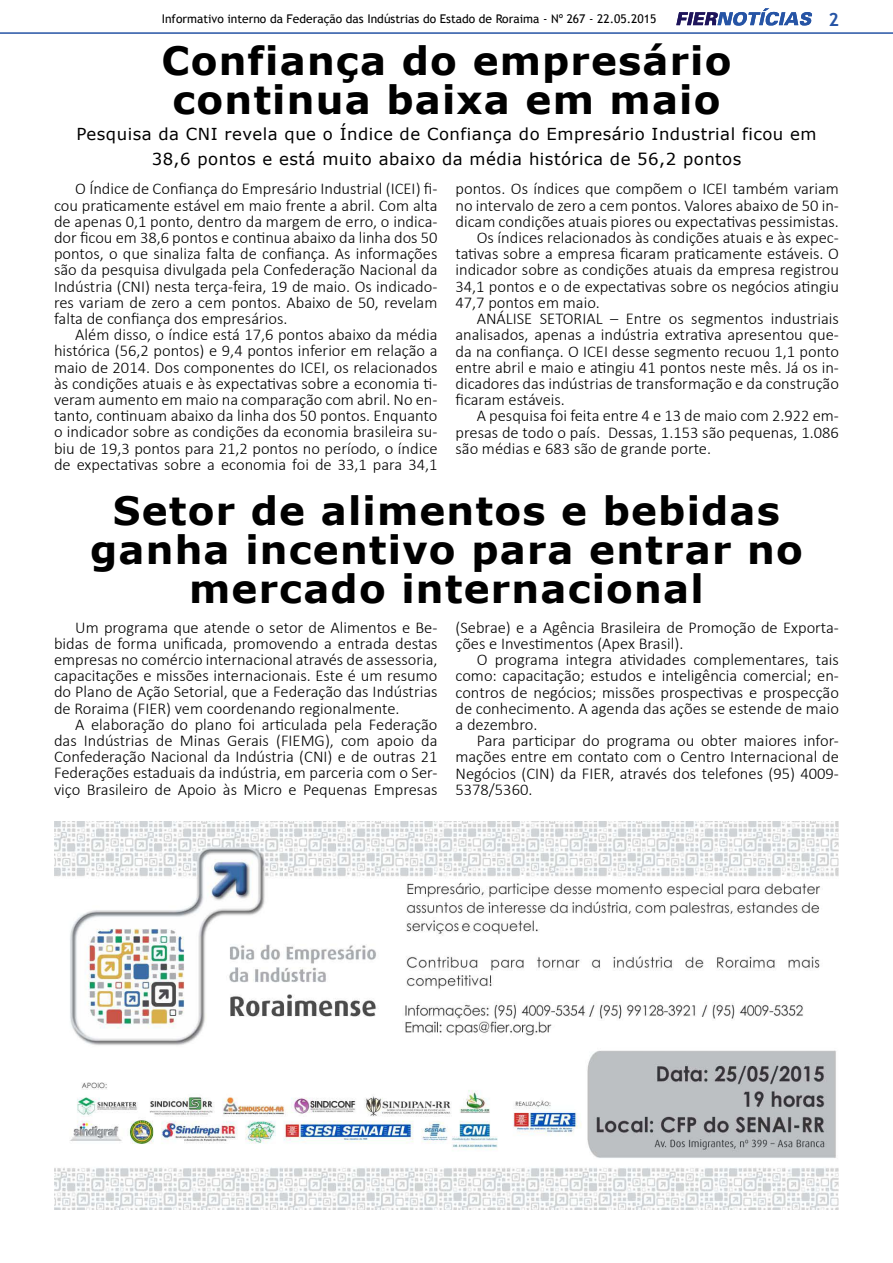
<style>
.page{position:relative;width:893px;height:1263px;background:#fff}
.page>*{position:absolute;margin:0;border:0;box-sizing:border-box;transform-origin:0 0}
.t1{font:700 39px/39px "Verdana";letter-spacing:.03em;color:#000}
.t2{font:700 18px "Trebuchet MS";color:#2654a5}
.t3{font:300 16.5px/16.2px "Calibri";color:#000;text-align:justify}
.t4{font:16.5px/25.5px "Verdana";letter-spacing:.03em;color:#000;text-align:center}
.t5{font:12px "Trebuchet MS";color:#000}
</style>
<div class="page">
<svg style="left:676px;top:8px;width:136px;height:18px"></svg>
<hr style="left:0;top:32px;width:893px;height:2px;background:#2654a5">
<img style="left:54px;top:821px;width:785px;height:388px">
<p class="t5" style="left:162px;top:11px;width:496px">Informativo interno da Federação das Indústrias do Estado de Roraima - Nº 267 - 22.05.2015</p>
<p class="t2" style="left:828px;top:8px;width:12px">2</p>
<h1 class="t1" style="left:161px;top:41px;width:572px">Confiança do empresário continua baixa em maio</h1>
<p class="t4" style="left:76px;top:121px;width:742px">Pesquisa da CNI revela que o Índice de Confiança do Empresário Industrial ficou em<br>38,6 pontos e está muito abaixo da média histórica de 56,2 pontos</p>
<p class="t3" style="left:54px;top:181px;width:385px;text-indent:21px">O Índice de Confiança do Empresário Industrial (ICEI) fi&shy;cou praticamente estável em maio frente a abril. Com alta de apenas 0,1 ponto, dentro da margem de erro, o indica&shy;dor ficou em 38,6 pontos e continua abaixo da linha dos 50 pontos, o que sinaliza falta de confiança. As informações são da pesquisa divulgada pela Confederação Nacional da Indústria (CNI) nesta terça-feira, 19 de maio. Os indicado&shy;res variam de zero a cem pontos. Abaixo de 50, revelam falta de confiança dos empresários.</p>
<p class="t3" style="left:54px;top:326px;width:385px;text-indent:21px">Além disso, o índice está 17,6 pontos abaixo da média histórica (56,2 pontos) e 9,4 pontos inferior em relação a maio de 2014. Dos componentes do ICEI, os relacionados às condições atuais e às expectativas sobre a economia ti&shy;veram aumento em maio na comparação com abril. No en&shy;tanto, continuam abaixo da linha dos 50 pontos. Enquanto o indicador sobre as condições da economia brasileira su&shy;biu de 19,3 pontos para 21,2 pontos no período, o índice de expectativas sobre a economia foi de 33,1 para 34,1</p>
<p class="t3" style="left:455px;top:181px;width:385px">pontos. Os índices que compõem o ICEI também variam</p>
<p class="t3" style="left:455px;top:197px;width:385px">no intervalo de zero a cem pontos. Valores abaixo de 50 in-</p>
<p class="t3" style="left:455px;top:213px;width:385px">dicam condições atuais piores ou expectativas pessimistas.</p>
<p class="t3" style="left:477px;top:229px;width:364px">Os índices relacionados às condições atuais e às expec-</p>
<p class="t3" style="left:455px;top:246px;width:385px">tativas sobre a empresa ficaram praticamente estáveis. O</p>
<p class="t3" style="left:455px;top:262px;width:385px">indicador sobre as condições atuais da empresa registrou</p>
<p class="t3" style="left:455px;top:278px;width:385px">34,1 pontos e o de expectativas sobre os negócios atingiu</p>
<p class="t3" style="left:455px;top:294px;width:146px">47,7 pontos em maio.</p>
<p class="t3" style="left:477px;top:310px;width:364px">ANÁLISE SETORIAL – Entre os segmentos industriais</p>
<p class="t3" style="left:455px;top:327px;width:385px">analisados, apenas a indústria extrativa apresentou que-</p>
<p class="t3" style="left:455px;top:343px;width:385px">da na confiança. O ICEI desse segmento recuou 1,1 ponto</p>
<p class="t3" style="left:455px;top:359px;width:385px">entre abril e maio e atingiu 41 pontos neste mês. Já os in-</p>
<p class="t3" style="left:455px;top:375px;width:385px">dicadores das indústrias de transformação e da construção</p>
<p class="t3" style="left:455px;top:391px;width:111px">ficaram estáveis.</p>
<p class="t3" style="left:477px;top:408px;width:364px">A pesquisa foi feita entre 4 e 13 de maio com 2.922 em-</p>
<p class="t3" style="left:455px;top:424px;width:385px">presas de todo o país. Dessas, 1.153 são pequenas, 1.086</p>
<p class="t3" style="left:455px;top:440px;width:257px">são médias e 683 são de grande porte.</p>
<h1 class="t1" style="left:90px;top:490px;width:714px;text-align:center">Setor de alimentos e bebidas ganha incentivo para entrar no mercado internacional</h1>
<p class="t3" style="left:54px;top:619px;width:385px;text-indent:21px">Um programa que atende o setor de Alimentos e Be&shy;bidas de forma unificada, promovendo a entrada destas empresas no comércio internacional através de assessoria, capacitações e missões internacionais. Este é um resumo do Plano de Ação Setorial, que a Federação das Indústrias de Roraima (FIER) vem coordenando regionalmente.</p>
<p class="t3" style="left:54px;top:716px;width:385px;text-indent:21px">A elaboração do plano foi articulada pela Federação das Indústrias de Minas Gerais (FIEMG), com apoio da Confederação Nacional da Indústria (CNI) e de outras 21<br>Federações estaduais da indústria, em parceria com o Ser&shy;viço Brasileiro de Apoio às Micro e Pequenas Empresas</p>
<p class="t3" style="left:455px;top:619px;width:385px">(Sebrae) e a Agência Brasileira de Promoção de Exporta&shy;ções e Investimentos (Apex Brasil).</p>
<p class="t3" style="left:455px;top:651px;width:385px;text-indent:21px">O programa integra atividades complementares, tais como: capacitação; estudos e inteligência comercial; en&shy;contros de negócios; missões prospectivas e prospecção de conhecimento. A agenda das ações se estende de maio a dezembro.</p>
<p class="t3" style="left:455px;top:732px;width:385px;text-indent:21px">Para participar do programa ou obter maiores infor&shy;mações entre em contato com o Centro Internacional de Negócios (CIN) da FIER, através dos telefones (95) 4009- 5378/5360.</p>
</div>
